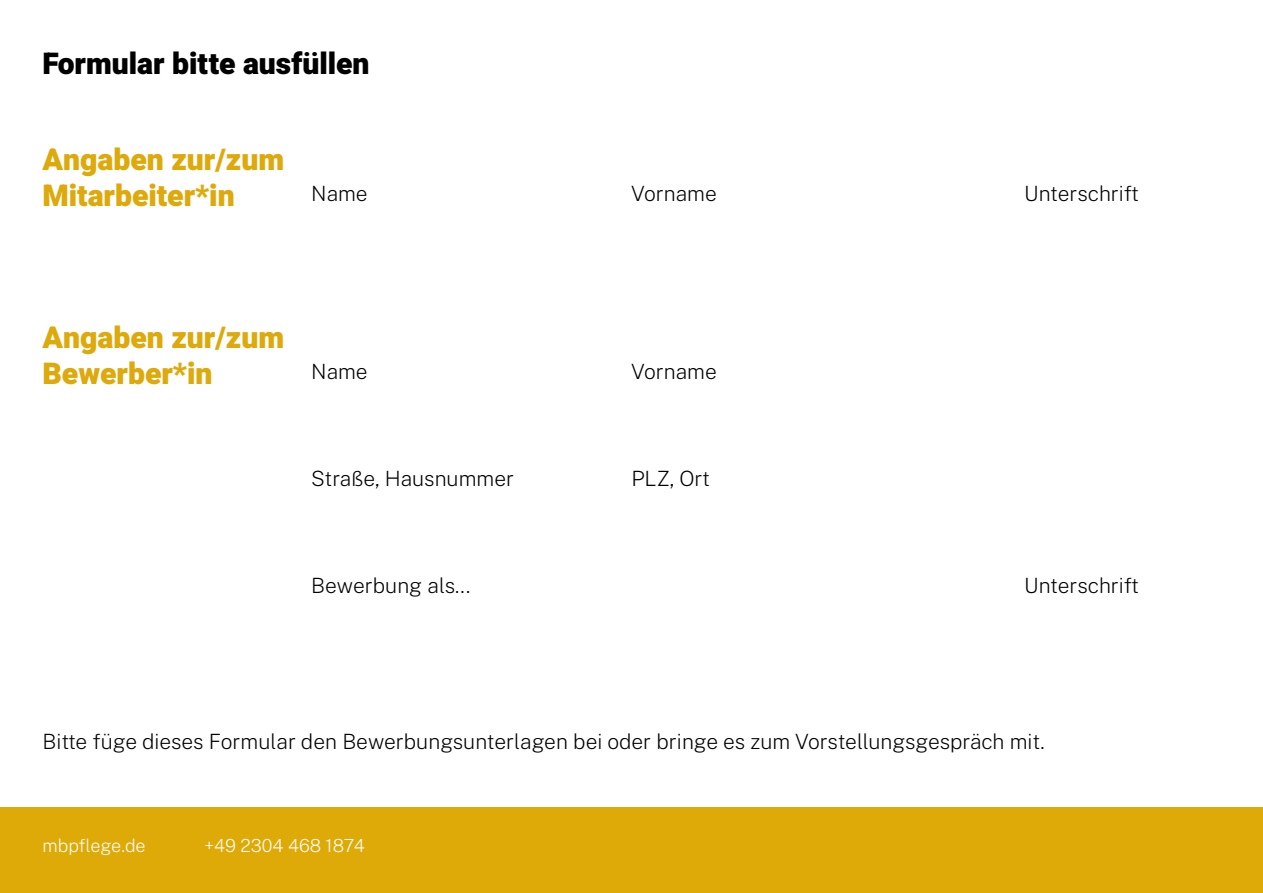
<style>
.page{position:relative;width:1263px;height:893px;background:#fff}
.page>*{position:absolute;margin:0;border:0;box-sizing:border-box;transform-origin:0 0}
.t1{font:30px/36px "Heebo";color:#dda90b}
.t2{font:30px "Heebo";color:#000}
.t3{font:100 21px "Public Sans";color:#000}
.t4{font:100 18px "Public Sans";color:#fff}
</style>
<div class="page">
<div style="left:0;top:808px;width:1263px;height:85px;background:#deaa08"></div>
<h1 class="t2" style="left:43px;top:43px;width:329px">Formular bitte ausfüllen</h1>
<h1 class="t1" style="left:43px;top:141px;width:243px">Angaben zur/zum<br>Mitarbeiter*in</h1>
<p class="t3" style="left:311px;top:180px;width:58px">Name</p>
<h1 class="t1" style="left:43px;top:319px;width:243px">Angaben zur/zum<br>Bewerber*in</h1>
<p class="t3" style="left:311px;top:358px;width:58px">Name</p>
<p class="t3" style="left:311px;top:464px;width:204px">Straße, Hausnummer</p>
<p class="t3" style="left:311px;top:571px;width:160px">Bewerbung als...</p>
<p class="t3" style="left:631px;top:179px;width:87px">Vorname</p>
<p class="t3" style="left:631px;top:357px;width:87px">Vorname</p>
<p class="t3" style="left:631px;top:464px;width:80px">PLZ, Ort</p>
<p class="t3" style="left:1024px;top:179px;width:116px">Unterschrift</p>
<p class="t3" style="left:1024px;top:571px;width:116px">Unterschrift</p>
<p class="t3" style="left:43px;top:728px;width:1004px">Bitte füge dieses Formular den Bewerbungsunterlagen bei oder bringe es zum Vorstellungsgespräch mit.</p>
<p class="t4" style="left:43px;top:833px;width:105px">mbpflege.de</p>
<p class="t4" style="left:205px;top:833px;width:162px">+49 2304 468 1874</p>
</div>
